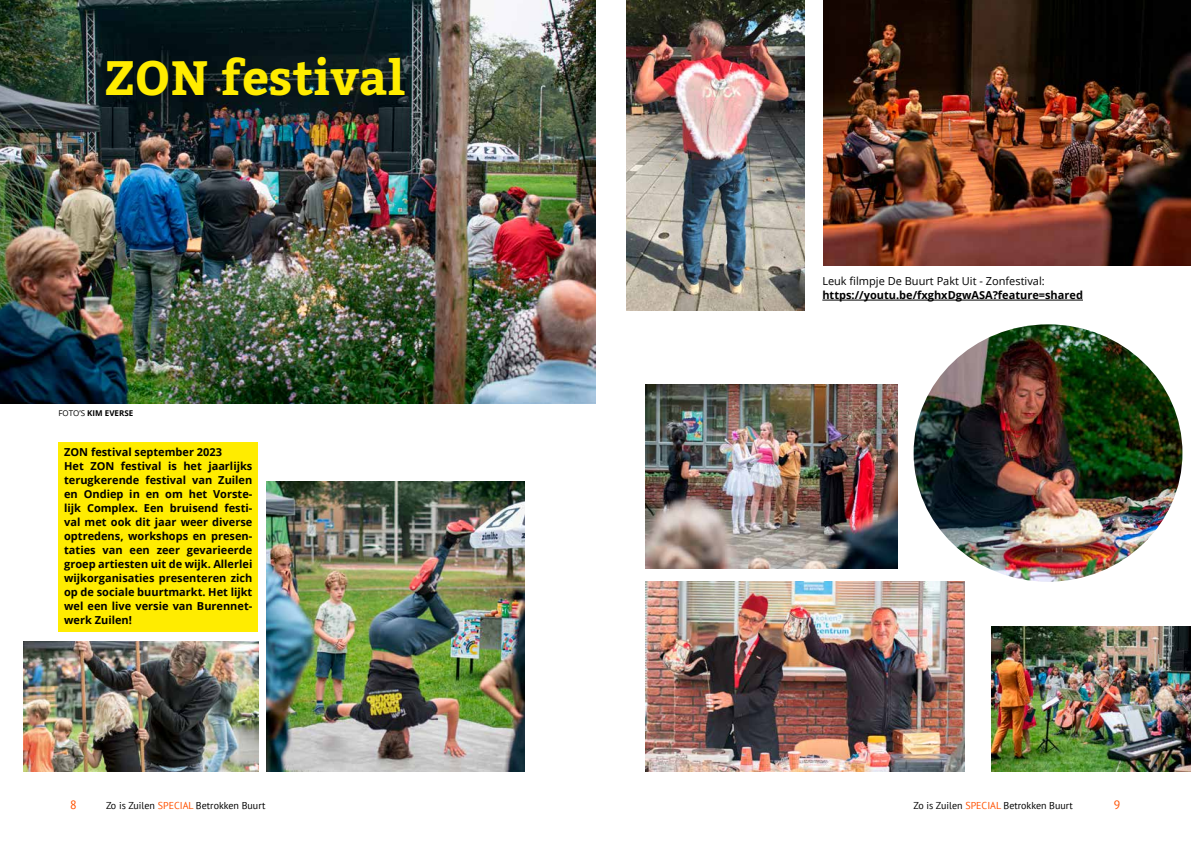
<style>
.page{position:relative;width:1191px;height:842px;background:#fff}
.page>*{position:absolute;margin:0;border:0;box-sizing:border-box;transform-origin:0 0}
.t1{font:700 48px "Bitter";color:#ffec00}
.t2{font:12px "PT Sans";color:#ff5100}
.t3{font:700 11px/14px "Open Sans";color:#000}
.t4{font:11px "Open Sans";color:#000}
.t5{font:10px "PT Sans";color:#000}
.t6{font:700 8px "Open Sans";color:#000}
.s1{font-weight:400}
.s2{color:#ff5100}
</style>
<div class="page">
<img style="left:913px;top:324px;width:269px;height:258px">
<img style="left:0;top:0;width:595px;height:404px">
<img style="left:823px;top:0;width:368px;height:265px">
<img style="left:266px;top:481px;width:258px;height:290px">
<img style="left:991px;top:626px;width:200px;height:145px">
<img style="left:645px;top:384px;width:252px;height:184px">
<img style="left:645px;top:582px;width:319px;height:189px">
<div style="left:58px;top:442px;width:200px;height:190px;background:#ffec00"></div>
<img style="left:23px;top:641px;width:235px;height:131px">
<img style="left:626px;top:0;width:179px;height:311px">
<hr style="left:822px;top:300px;width:261px;height:1px;background:#000">
<h1 class="t1" style="left:105px;top:49px;width:301px">ZON festival</h1>
<p class="t6" style="left:58px;top:407px;width:76px"><span class="s1">FOTO’S</span> KIM EVERSE</p>
<p class="t3" style="left:64px;top:445px;width:190px">ZON festival september 2023<br>Het ZON festival is het jaarlijks terugkerende festival van Zuilen en Ondiep in en om het Vorste&shy;lijk Complex. Een bruisend festi&shy;val met ook dit jaar weer diverse optredens, workshops en presen&shy;taties van een zeer gevarieerde groep artiesten uit de wijk. Allerlei wijkorganisaties presenteren zich op de sociale buurtmarkt. Het lijkt wel een live versie van Burennet&shy;werk Zuilen!</p>
<p class="t4" style="left:822px;top:274px;width:224px">Leuk filmpje De Buurt Pakt Uit - Zonfestival:</p>
<p class="t3" style="left:822px;top:288px;width:262px">https://youtu.be/fxghxDgwASA?feature=shared</p>
<p class="t2" style="left:70px;top:797px;width:8px">8</p>
<p class="t5" style="left:106px;top:799px;width:161px">Zo is Zuilen <span class="s2">SPECIAL</span> Betrokken Buurt</p>
<p class="t5" style="left:913px;top:799px;width:161px">Zo is Zuilen <span class="s2">SPECIAL</span> Betrokken Buurt</p>
<p class="t2" style="left:1113px;top:797px;width:8px">9</p>
</div>
